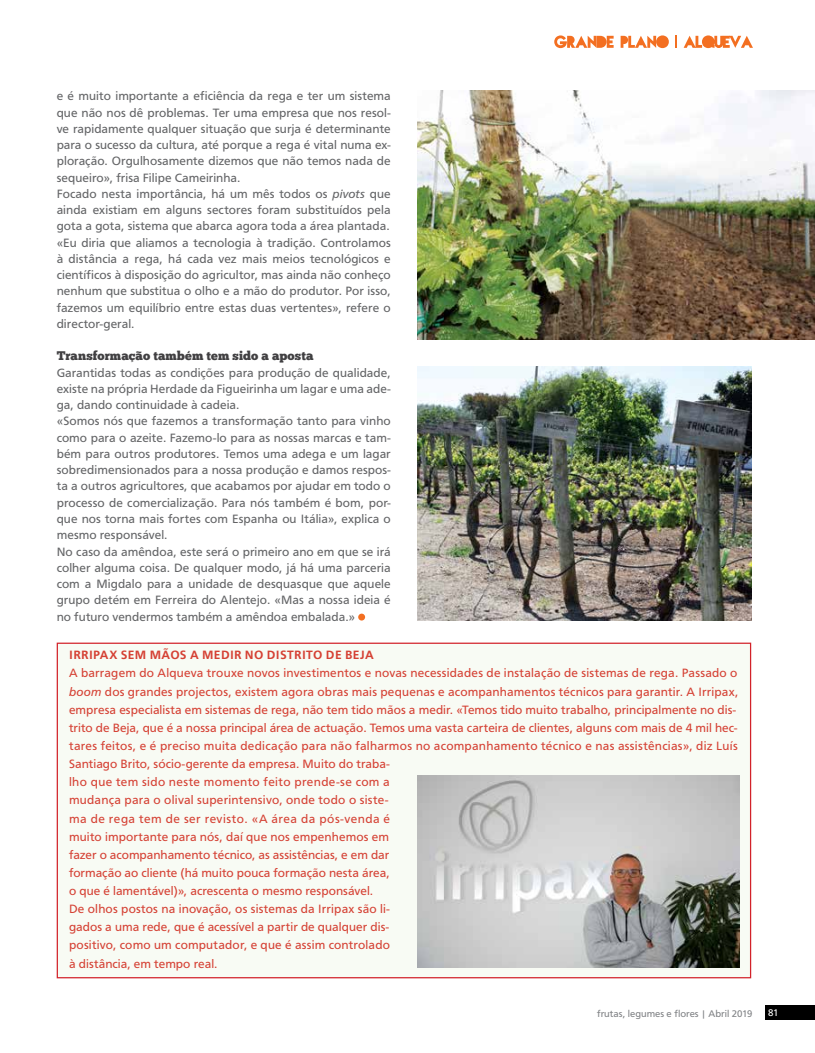
<style>
.page{position:relative;width:815px;height:1053px;background:#fff}
.page>*{position:absolute;margin:0;border:0;box-sizing:border-box;transform-origin:0 0}
.t1{font:12.5px/16.2px "Carto Gothic Std";letter-spacing:.005em;color:#636466}
.t2{font:12.5px/18.1px "Carto Gothic Std";letter-spacing:.01em;color:#d54134}
.t3{font:700 12.5px "Carto Gothic Std";letter-spacing:.03em;color:#d54134}
.t4{font:12.5px "Chunk Five";letter-spacing:.01em;color:#414042}
.t5{font:10px "Carto Gothic Std";color:#808285}
.t6{font:10px "Carto Gothic Std";color:#fff}
.s1{font-style:italic}
</style>
<div class="page">
<div style="left:765px;top:1005px;width:50px;height:14px;background:#000"></div>
<svg style="left:554px;top:35px;width:115px;height:13px"></svg>
<svg style="left:684px;top:35px;width:69px;height:13px"></svg>
<svg style="left:676px;top:35px;width:1px;height:13px"></svg>
<div style="left:358px;top:613px;width:7px;height:7px;background:#f36f21;border-radius:50%"></div>
<img style="left:417px;top:91px;width:398px;height:248px">
<div style="left:57px;top:642px;width:694px;height:336px;background:#f8fbf4;border:1px solid #d2232a"></div>
<img style="left:417px;top:775px;width:322px;height:192px">
<img style="left:417px;top:366px;width:334px;height:254px">
<p class="t1" style="left:57px;top:88px;width:336px">e é muito importante a eficiência da rega e ter um sistema que não nos dê problemas. Ter uma empresa que nos resol&shy;ve rapidamente qualquer situação que surja é determinante para o sucesso da cultura, até porque a rega é vital numa ex&shy;ploração. Orgulhosamente dizemos que não temos nada de sequeiro», frisa Filipe Cameirinha.<br>Focado nesta importância, há um mês todos os <span class="s1">pivots</span> que ainda existiam em alguns sectores foram substituídos pela gota a gota, sistema que abarca agora toda a área plantada. «Eu diria que aliamos a tecnologia à tradição. Controlamos à distância a rega, há cada vez mais meios tecnológicos e científicos à disposição do agricultor, mas ainda não conheço nenhum que substitua o olho e a mão do produtor. Por isso, fazemos um equilíbrio entre estas duas vertentes», refere o director-geral.</p>
<p class="t4" style="left:57px;top:349px;width:258px">Transformação também tem sido a aposta</p>
<p class="t1" style="left:57px;top:364px;width:336px">Garantidas todas as condições para produção de qualidade, existe na própria Herdade da Figueirinha um lagar e uma ade&shy;ga, dando continuidade à cadeia.<br>«Somos nós que fazemos a transformação tanto para vinho como para o azeite. Fazemo-lo para as nossas marcas e tam&shy;bém para outros produtores. Temos uma adega e um lagar sobredimensionados para a nossa produção e damos respos&shy;ta a outros agricultores, que acabamos por ajudar em todo o processo de comercialização. Para nós também é bom, por&shy;que nos torna mais fortes com Espanha ou Itália», explica o mesmo responsável.<br>No caso da amêndoa, este será o primeiro ano em que se irá colher alguma coisa. De qualquer modo, já há uma parceria com a Migdalo para a unidade de desquasque que aquele grupo detém em Ferreira do Alentejo. «Mas a nossa ideia é no futuro vendermos também a amêndoa embalada.»</p>
<p class="t3" style="left:69px;top:648px;width:304px">IRRIPAX SEM MÃOS A ME DI R NO DI STRITO DE BEJA</p>
<p class="t2" style="left:69px;top:664px;width:671px">A barragem do Alqueva trouxe novos investimentos e novas necessidades de instalação de sistemas de rega. Passado o <span class="s1">boom</span> dos grandes projectos, existem agora obras mais pequenas e acompanhamentos técnicos para garantir. A Irripax, empresa especialista em sistemas de rega, não tem tido mãos a medir. «Temos tido muito trabalho, principalmente no dis&shy;trito de Beja, que é a nossa principal área de actuação. Temos uma vasta carteira de clientes, alguns com mais de 4 mil hec&shy;tares feitos, e é preciso muita dedicação para não falharmos no acompanhamento técnico e nas assistências», diz Luís Santiago Brito, sócio-gerente da empresa. Muito do traba-<br>lho que tem sido neste momento feito prende-se com a<br>mudança para o olival superintensivo, onde todo o siste-<br>ma de rega tem de ser revisto. «A área da pós-venda é<br>muito importante para nós, daí que nos empenhemos em<br>fazer o acompanhamento técnico, as assistências, e em dar<br>formação ao cliente (há muito pouca formação nesta área,<br>o que é lamentável)», acrescenta o mesmo responsável.<br>De olhos postos na inovação, os sistemas da Irripax são li-<br>gados a uma rede, que é acessível a partir de qualquer dis-<br>positivo, como um computador, e que é assim controlado<br>à distância, em tempo real.</p>
<p class="t5" style="left:597px;top:1007px;width:157px">frutas, legumes e flores | Abril 2019</p>
<p class="t6" style="left:768px;top:1007px;width:12px">81</p>
</div>
